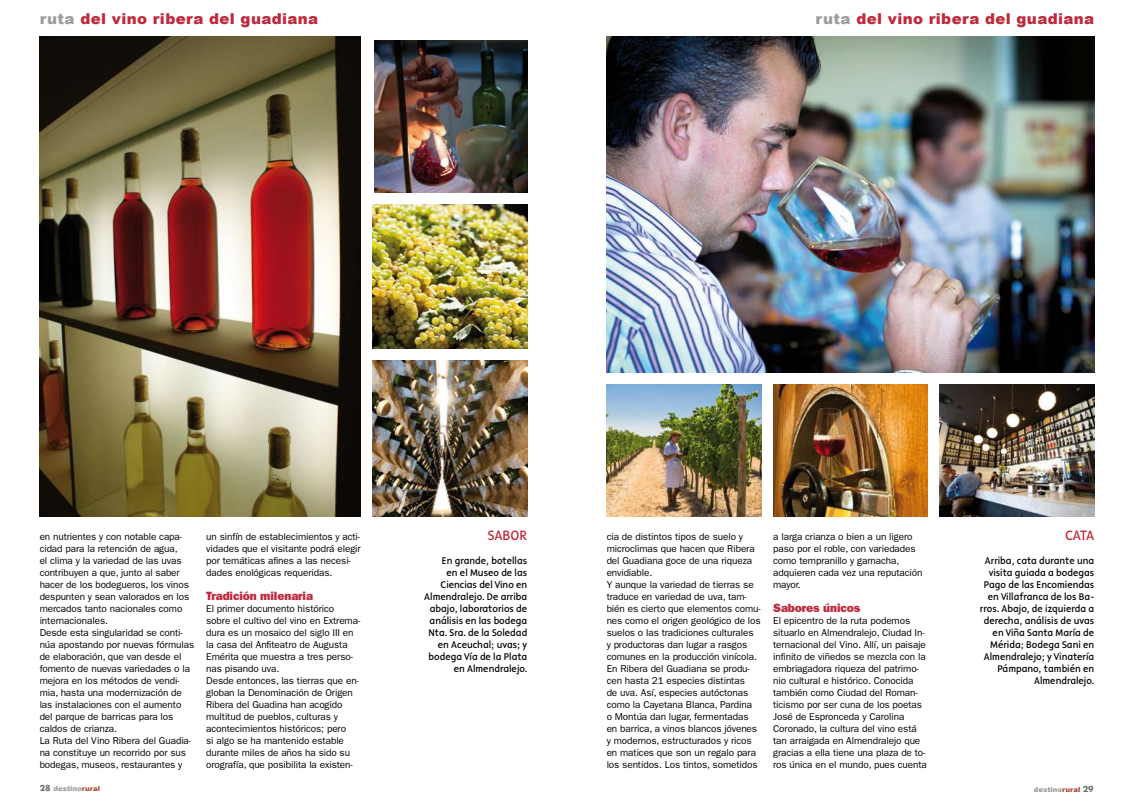
<style>
.page{position:relative;width:1134px;height:808px;background:#fff}
.page>*{position:absolute;margin:0;border:0;box-sizing:border-box;transform-origin:0 0}
.t1{font:900 15px "Arial";letter-spacing:.025em;color:#bf2a3c}
.t2{font:14px "Malcom";letter-spacing:-.015em;color:#bf2a3c}
.t3{font:800 12px "Franklin Gothic";letter-spacing:-.01em;color:#bf2a3c}
.t4{font:10px/12px "Franklin Gothic";letter-spacing:-.01em;color:#000}
.t5{font:10px/12px "Malcom";color:#000;text-align:right}
.t6{font:900 7px "Arial";color:#9c9d9f}
.s1{color:#9c9d9f}
.s2{font-family:"Futura";font-weight:700;font-size:8px;color:#707173}
.s3{color:#a94c38}
</style>
<div class="page">
<img style="left:940px;top:384px;width:154px;height:132px">
<img style="left:374px;top:40px;width:153px;height:152px">
<img style="left:373px;top:360px;width:154px;height:156px">
<img style="left:373px;top:204px;width:154px;height:144px">
<img style="left:607px;top:36px;width:487px;height:336px">
<img style="left:607px;top:384px;width:154px;height:132px">
<img style="left:773px;top:384px;width:155px;height:132px">
<img style="left:40px;top:36px;width:321px;height:480px">
<h1 class="t1" style="left:40px;top:8px;width:280px"><span class="s1">ruta</span> del vino ribera del guadiana</h1>
<h1 class="t1" style="left:816px;top:8px;width:280px"><span class="s1">ruta</span> del vino ribera del guadiana</h1>
<p class="t4" style="left:40px;top:531px;width:156px">en nutrientes y con notable capa&shy;cidad para la retención de agua,<br>el clima y la variedad de las uvas contribuyen a que, junto al saber hacer de los bodegueros, los vinos despunten y sean valorados en los mercados tanto nacionales como internacionales.<br>Desde esta singularidad se conti&shy;núa apostando por nuevas fórmulas de elaboración, que van desde el fomento de nuevas variedades o la mejora en los métodos de vendi&shy;mia, hasta una modernización de las instalaciones con el aumento del parque de barricas para los caldos de crianza.<br>La Ruta del Vino Ribera del Guadia&shy;na constituye un recorrido por sus bodegas, museos, restaurantes y</p>
<p class="t4" style="left:206px;top:531px;width:156px">un sinfín de establecimientos y acti&shy;vidades que el visitante podrá elegir por temáticas afines a las necesi&shy;dades enológicas requeridas.</p>
<p class="t3" style="left:206px;top:589px;width:108px">Tradición milenaria</p>
<p class="t4" style="left:206px;top:603px;width:155px">El primer documento histórico sobre el cultivo del vino en Extrema&shy;dura es un mosaico del siglo III en la casa del Anfiteatro de Augusta<br>Emérita que muestra a tres perso&shy;nas pisando uva.<br>Desde entonces, las tierras que en&shy;globan la Denominación de Origen<br>Ribera del Guadina han acogido multitud de pueblos, culturas y acontecimientos históricos; pero<br>si algo se ha mantenido estable durante miles de años ha sido su orografía, que posibilita la existen-</p>
<h2 class="t2" style="left:488px;top:526px;width:41px">SABOR</h2>
<p class="t5" style="left:424px;top:555px;width:105px">En grande, botellas<br>en el Museo de las<br>Ciencias del Vino en<br>Almendralejo. De arriba abajo, laboratorios de análisis en las bodega<br>Nta. Sra. de la Soledad en Aceuchal; uvas; y bodega Vía de la Plata en Almendralejo.</p>
<p class="t4" style="left:607px;top:531px;width:156px">cia de distintos tipos de suelo y microclimas que hacen que Ribera del Guadiana goce de una riqueza envidiable.<br>Y aunque la variedad de tierras se traduce en variedad de uva, tam&shy;bién es cierto que elementos comu&shy;nes como el origen geológico de los suelos o las tradiciones culturales<br>y productoras dan lugar a rasgos comunes en la producción vinícola.<br>En Ribera del Guadiana se produ&shy;cen hasta 21 especies distintas<br>de uva. Así, especies autóctonas como la Cayetana Blanca, Pardina<br>o Montúa dan lugar, fermentadas en barrica, a vinos blancos jóvenes y modernos, estructurados y ricos en matices que son un regalo para los sentidos. Los tintos, sometidos</p>
<p class="t4" style="left:773px;top:531px;width:151px">a larga crianza o bien a un ligero paso por el roble, con variedades como tempranillo y garnacha, adquieren cada vez una reputación mayor.</p>
<p class="t3" style="left:773px;top:601px;width:89px">Sabores únicos</p>
<p class="t4" style="left:773px;top:615px;width:155px">El epicentro de la ruta podemos situarlo en Almendralejo, Ciudad In&shy;ternacional del Vino. Allí, un paisaje infinito de viñedos se mezcla con la embriagadora riqueza del patrimo&shy;nio cultural e histórico. Conocida también como Ciudad del Roman&shy;ticismo por ser cuna de los poetas José de Espronceda y Carolina Coronado, la cultura del vino está tan arraigada en Almendralejo que gracias a ella tiene una plaza de to&shy;ros única en el mundo, pues cuenta</p>
<h2 class="t2" style="left:1065px;top:526px;width:31px">CATA</h2>
<p class="t5" style="left:980px;top:555px;width:116px">Arriba, cata durante una visita guiada a bodegas<br>Pago de las Encomiendas en Villafranca de los Ba&shy;rros. Abajo, de izquierda a derecha, análisis de uvas en Viña Santa María de<br>Mérida; Bodega Sani en<br>Almendralejo; y Vinatería<br>Pámpano, también en<br>Almendralejo.</p>
<p class="t6" style="left:40px;top:783px;width:62px"><span class="s2">28</span> destino<span class="s3">rural</span></p>
<p class="t6" style="left:1034px;top:784px;width:61px">destino<span class="s3">rural</span> <span class="s2">29</span></p>
</div>
